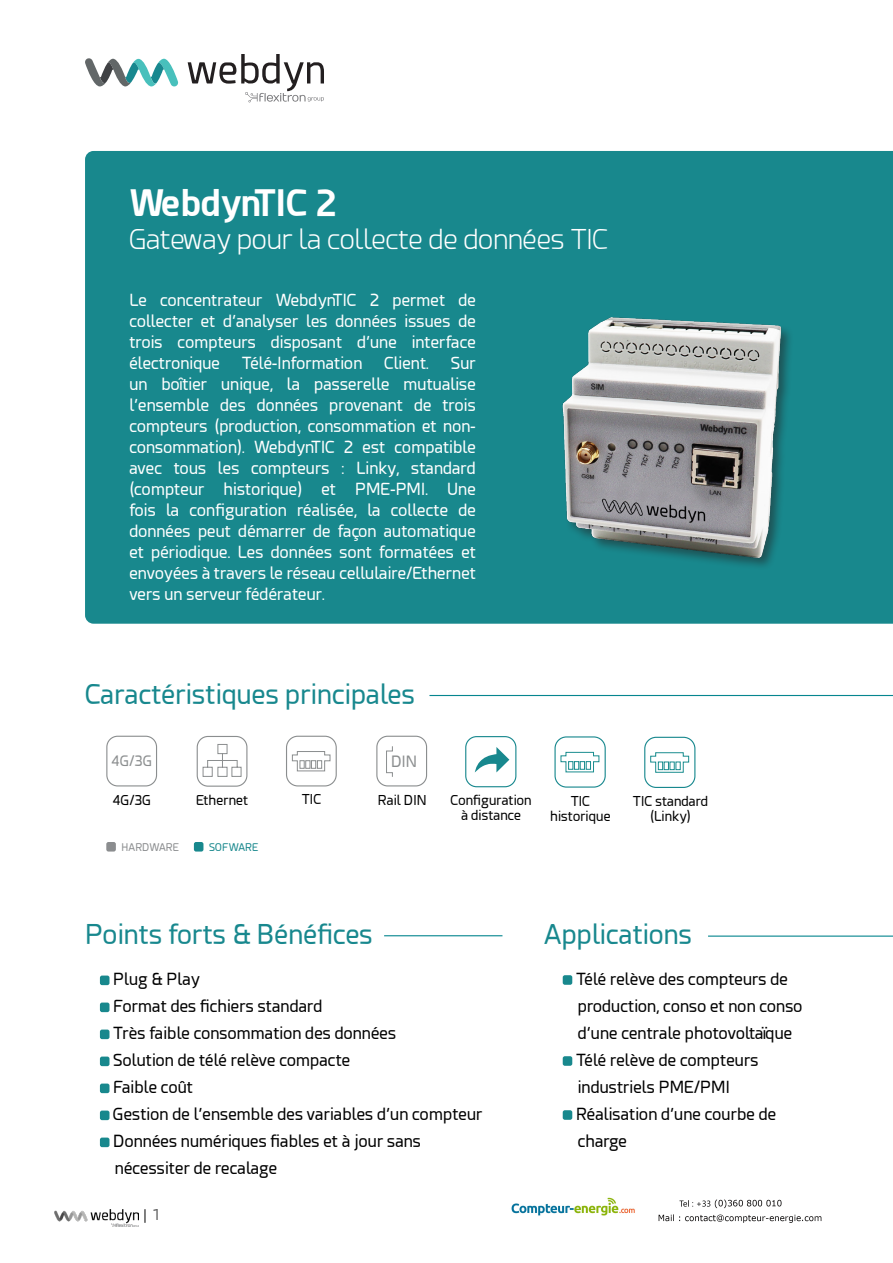
<style>
.page{position:relative;width:893px;height:1263px;background:#fff}
.page>*{position:absolute;margin:0;border:0;box-sizing:border-box;transform-origin:0 0}
.t1{font:700 36px "Esphimere";color:#fff}
.t2{font:27px "Esphimere";color:#18888e}
.t3{font:300 27px "Esphimere";color:#fff}
.t4{font:16.5px/21px "Esphimere";color:#fff;text-align:justify}
.t5{font:16.5px/27px "Esphimere";color:#000001}
.t6{font:15.45px "Esphimere";color:#8b8e8f}
.t7{font:15px "Esphimere";color:#000002}
.t8{font:14.25px "Esphimere";color:#8b8e8f}
.t9{font:13.5px/15px "Esphimere";color:#000001;text-align:center}
.t10{font:10.5px "Esphimere";color:#8b8d8f}
.t11{font:10.5px "Esphimere";color:#18888d}
</style>
<div class="page">
<svg style="left:145px;top:1209px;width:1px;height:14px"></svg>
<img style="left:54px;top:1209px;width:85px;height:17px">
<div style="left:85px;top:151px;width:808px;height:473px;background:#18888d"></div>
<div style="left:106px;top:842px;width:10px;height:9px;background:#8b8d8f;border-radius:2px"></div>
<div style="left:194px;top:842px;width:9px;height:9px;background:#18888d;border-radius:2px"></div>
<hr style="left:384px;top:935px;width:118px;height:1px;background:#06868f">
<hr style="left:708px;top:935px;width:185px;height:2px;background:#06868f">
<div style="left:100px;top:975px;width:9px;height:10px;background:#18888d;border-radius:2px"></div>
<div style="left:100px;top:1002px;width:9px;height:10px;background:#18888d;border-radius:2px"></div>
<div style="left:100px;top:1029px;width:9px;height:10px;background:#18888d;border-radius:2px"></div>
<div style="left:100px;top:1056px;width:9px;height:10px;background:#18888d;border-radius:2px"></div>
<div style="left:100px;top:1083px;width:9px;height:10px;background:#18888d;border-radius:2px"></div>
<div style="left:100px;top:1110px;width:9px;height:10px;background:#18888d;border-radius:2px"></div>
<div style="left:100px;top:1137px;width:9px;height:10px;background:#18888d;border-radius:2px"></div>
<div style="left:563px;top:975px;width:9px;height:10px;background:#18888d;border-radius:2px"></div>
<div style="left:563px;top:1056px;width:9px;height:10px;background:#18888d;border-radius:2px"></div>
<div style="left:563px;top:1110px;width:9px;height:10px;background:#18888d;border-radius:2px"></div>
<div style="left:376px;top:736px;width:51px;height:50px;border:1px solid #8b8e8f;border-radius:11px"></div>
<svg style="left:386px;top:746px;width:7px;height:31px"></svg>
<hr style="left:429px;top:695px;width:464px;height:1px;background:#06868f">
<div style="left:465px;top:736px;width:51px;height:51px;border:1px solid #18888e;border-radius:11px"></div>
<svg style="left:475px;top:747px;width:34px;height:25px"></svg>
<div style="left:286px;top:736px;width:51px;height:50px;border:1px solid #8b8e8f;border-radius:11px"></div>
<svg style="left:292px;top:751px;width:39px;height:21px"></svg>
<div style="left:197px;top:736px;width:50px;height:51px;border:1px solid #8b8e8f;border-radius:11px"></div>
<svg style="left:202px;top:744px;width:40px;height:33px"></svg>
<div style="left:106px;top:736px;width:51px;height:50px;border:1px solid #8b8e8f;border-radius:11px"></div>
<svg style="left:188px;top:54px;width:136px;height:48px"></svg>
<svg style="left:85px;top:58px;width:94px;height:28px"></svg>
<img style="left:533px;top:293px;width:277px;height:307px">
<div style="left:554px;top:736px;width:52px;height:52px;border:1px solid #18888e;border-radius:11px"></div>
<svg style="left:560px;top:752px;width:40px;height:21px"></svg>
<div style="left:644px;top:737px;width:51px;height:51px;border:1px solid #18888e;border-radius:11px"></div>
<svg style="left:650px;top:752px;width:39px;height:21px"></svg>
<img style="left:511px;top:1197px;width:311px;height:26px">
<p class="t1" style="left:129px;top:181px;width:209px">WebdynTIC 2</p>
<p class="t3" style="left:129px;top:224px;width:480px">Gateway pour la collecte de données TIC</p>
<p class="t4" style="left:129px;top:290px;width:348px">Le concentrateur WebdynTIC 2 permet de collecter et d’analyser les données issues de trois compteurs disposant d’une interface électronique</p>
<p class="t4" style="left:242px;top:353px;width:122px">Télé-Information</p>
<p class="t4" style="left:384px;top:353px;width:46px">Client.</p>
<p class="t4" style="left:129px;top:353px;width:348px;text-indent:321px">Sur un boîtier unique, la passerelle mutualise l’ensemble des données provenant de trois compteurs (production, consommation et non&shy;consommation). WebdynTIC 2 est compatible avec tous les compteurs : Linky, standard (compteur historique) et PME-PMI. Une fois la configuration réalisée, la collecte de données peut démarrer de façon automatique et périodique. Les données sont formatées et envoyées à travers le réseau cellulaire/Ethernet vers un serveur fédérateur.</p>
<p class="t2" style="left:85px;top:679px;width:332px">Caractéristiques principales</p>
<p class="t8" style="left:111px;top:753px;width:42px">4G/3G</p>
<p class="t6" style="left:391px;top:753px;width:27px">DIN</p>
<p class="t9" style="left:196px;top:792px;width:53px">Ethernet</p>
<p class="t9" style="left:302px;top:792px;width:21px">TIC</p>
<p class="t9" style="left:571px;top:793px;width:21px">TIC</p>
<p class="t9" style="left:550px;top:808px;width:62px">historique</p>
<p class="t9" style="left:378px;top:792px;width:50px">Rail DIN</p>
<p class="t9" style="left:113px;top:792px;width:40px">4G/3G</p>
<p class="t9" style="left:451px;top:793px;width:83px">Configuration à distance</p>
<p class="t10" style="left:122px;top:841px;width:59px">HARDWARE</p>
<p class="t11" style="left:209px;top:841px;width:51px">SOFWARE</p>
<p class="t9" style="left:633px;top:793px;width:77px">TIC standard (Linky)</p>
<p class="t2" style="left:85px;top:919px;width:290px">Points forts &amp; Bénéfices</p>
<p class="t2" style="left:544px;top:919px;width:149px">Applications</p>
<p class="t5" style="left:113px;top:966px;width:88px">Plug &amp; Play</p>
<p class="t5" style="left:113px;top:993px;width:211px">Format des fichiers standard</p>
<p class="t5" style="left:113px;top:1020px;width:285px">Très faible consommation des données</p>
<p class="t5" style="left:113px;top:1047px;width:239px">Solution de télé relève compacte</p>
<p class="t5" style="left:113px;top:1074px;width:81px">Faible coût</p>
<p class="t5" style="left:113px;top:1101px;width:371px">Gestion de l’ensemble des variables d’un compteur</p>
<p class="t5" style="left:113px;top:1128px;width:309px">Données numériques fiables et à jour sans nécessiter de recalage</p>
<p class="t5" style="left:576px;top:966px;width:228px">Télé relève des compteurs de production, conso et non conso d’une centrale photovoltaïque</p>
<p class="t5" style="left:576px;top:1047px;width:184px">Télé relève de compteurs industriels PME/PMI</p>
<p class="t5" style="left:576px;top:1101px;width:202px">Réalisation d’une courbe de charge</p>
<p class="t7" style="left:152px;top:1206px;width:7px">1</p>
</div>
